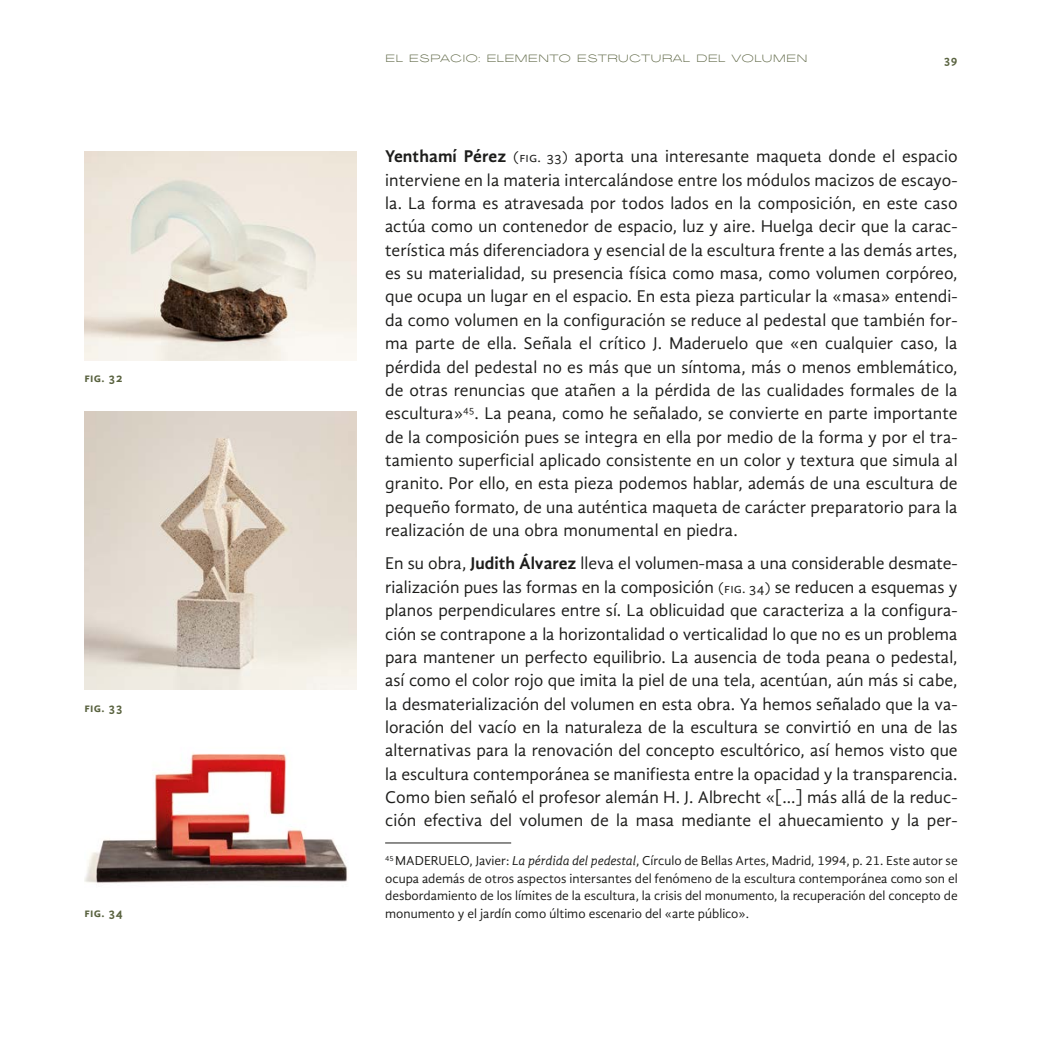
<style>
.page{position:relative;width:1042px;height:1042px;background:#fff}
.page>*{position:absolute;margin:0;border:0;box-sizing:border-box;transform-origin:0 0}
.CUERPO_DE_TEXTO{font:17.5px/23.4px "Gandhi Sans";color:#1d1d1b;text-align:justify}
.NOTA_AL_PIE{font:13.3px/17.5px "Gandhi Sans";color:#1d1d1b;text-align:justify}
.PIE_DE_FOTO{font:700 12.6px "Gandhi Sans";letter-spacing:.02em;color:#59623f}
.t1{font:700 12.25px "Gandhi Sans";color:#59623f}
.t2{font:10.5px "Agrandir Oversized Light F2";color:#59623f}
.s1{font-weight:700}
.s2{font-size:14px}
.s3{font-style:italic}
</style>
<div class="page">
<hr style="left:385px;top:842px;width:126px;height:1px;background:#1d1d1b">
<img style="left:84px;top:151px;width:272px;height:209px">
<img style="left:84px;top:412px;width:272px;height:278px">
<img style="left:84px;top:753px;width:263px;height:130px">
<p class="PIE_DE_FOTO" style="left:84px;top:370px;width:40px">fig. 32</p>
<p class="PIE_DE_FOTO" style="left:84px;top:701px;width:40px">fig. 33</p>
<p class="PIE_DE_FOTO" style="left:84px;top:905px;width:40px">fig. 34</p>
<p class="t2" style="left:385px;top:52px;width:424px">EL ESPACIO: ELEMENTO ESTRUCTURAL DEL VOLUMEN</p>
<p class="t1" style="left:944px;top:53px;width:15px">39</p>
<p class="CUERPO_DE_TEXTO" style="left:385px;top:145px;width:574px"><span class="s1">Yenthamí Pérez</span> <span class="s2">(fig. 33)</span> aporta una interesante maqueta donde el espacio interviene en la materia intercalándose entre los módulos macizos de escayo&shy;la. La forma es atravesada por todos lados en la composición, en este caso actúa como un contenedor de espacio, luz y aire. Huelga decir que la carac&shy;terística más diferenciadora y esencial de la escultura frente a las demás artes, es su materialidad, su presencia física como masa, como volumen corpóreo, que ocupa un lugar en el espacio. En esta pieza particular la «masa» entendi&shy;da como volumen en la configuración se reduce al pedestal que también for&shy;ma parte de ella. Señala el crítico J. Maderuelo que «en cualquier caso, la pérdida del pedestal no es más que un síntoma, más o menos emblemático, de otras renuncias que atañen a la pérdida de las cualidades formales de la escultura»<sup>45</sup>. La peana, como he señalado, se convierte en parte importante de la composición pues se integra en ella por medio de la forma y por el tra&shy;tamiento superficial aplicado consistente en un color y textura que simula al granito. Por ello, en esta pieza podemos hablar, además de una escultura de pequeño formato, de una auténtica maqueta de carácter preparatorio para la realización de una obra monumental en piedra.</p>
<p class="CUERPO_DE_TEXTO" style="left:385px;top:552px;width:574px">En su obra, <span class="s1">Judith Álvarez</span> lleva el volumen-masa a una considerable desmate&shy;rialización pues las formas en la composición <span class="s2">(fig. 34)</span> se reducen a esquemas y planos perpendiculares entre sí. La oblicuidad que caracteriza a la configura&shy;ción se contrapone a la horizontalidad o verticalidad lo que no es un problema para mantener un perfecto equilibrio. La ausencia de toda peana o pedestal, así como el color rojo que imita la piel de una tela, acentúan, aún más si cabe, la desmaterialización del volumen en esta obra. Ya hemos señalado que la va&shy;loración del vacío en la naturaleza de la escultura se convirtió en una de las alternativas para la renovación del concepto escultórico, así hemos visto que la escultura contemporánea se manifiesta entre la opacidad y la transparencia.<br>Como bien señaló el profesor alemán H. J. Albrecht «[...] más allá de la reduc&shy;ción efectiva del volumen de la masa mediante el ahuecamiento y la per-</p>
<p class="NOTA_AL_PIE" style="left:385px;top:852px;width:574px"><sup>45</sup> MADERUELO, Javier: <span class="s3">La pérdida del pedestal</span>, Círculo de Bellas Artes, Madrid, 1994, p. 21. Este autor se ocupa además de otros aspectos intersantes del fenómeno de la escultura contemporánea como son el desbordamiento de los límites de la escultura, la crisis del monumento, la recuperación del concepto de monumento y el jardín como último escenario del «arte público».</p>
</div>
